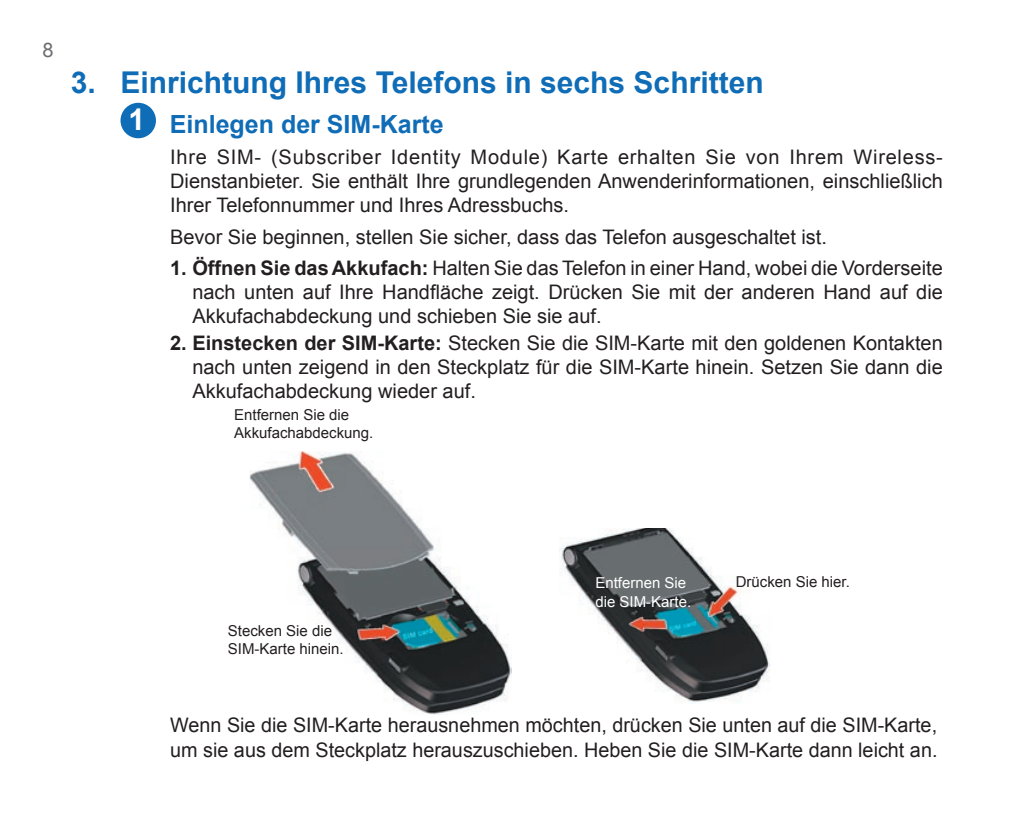
<style>
.page{position:relative;width:1028px;height:837px;background:#fff}
.page>*{position:absolute;margin:0;border:0;box-sizing:border-box;transform-origin:0 0}
.t1{font:700 30px "Arial";color:#0f6cb6}
.t2{font:700 30px "Arial";color:#fff}
.idHeading3{font:700 25px "Arial";color:#0f6cb6}
.idHeading4{font:20px/24px "Arial";color:#231f20;text-align:justify}
.idBodytext{font:20px/24px "Arial";color:#231f20;text-align:justify}
.t3{font:20px "Arial";color:#6c6d70}
.t4{font:15px/18px "Arial";color:#231f20}
.t5{font:15px/18px "Arial";color:#fff}
.s1{font-weight:700}
</style>
<div class="page">
<div style="left:120px;top:103px;width:36px;height:35px;background:#0f6cb6;border-radius:50%"></div>
<img style="left:249px;top:451px;width:263px;height:263px">
<img style="left:559px;top:528px;width:211px;height:174px">
<p class="t3" style="left:43px;top:37px;width:13px">8</p>
<p class="t1" style="left:71px;top:62px;width:694px">3. Einrichtung Ihres Telefons in sechs Schritten</p>
<p class="t2" style="left:128px;top:100px;width:18px">1</p>
<p class="idHeading3" style="left:170px;top:108px;width:275px">Einlegen der SIM-Karte</p>
<p class="idBodytext" style="left:170px;top:145px;width:774px">Ihre SIM- (Subscriber Identity Module) Karte erhalten Sie von Ihrem Wireless-Dienstanbieter. Sie enthält Ihre grundlegenden Anwenderinformationen, einschließlich Ihrer Telefonnummer und Ihres Adressbuchs.</p>
<p class="idBodytext" style="left:170px;top:225px;width:658px">Bevor Sie beginnen, stellen Sie sicher, dass das Telefon ausgeschaltet ist.</p>
<p class="idHeading4" style="left:192px;top:256px;width:752px;text-indent:-22px"><span class="s1">1. Öffnen Sie das Akkufach:</span> Halten Sie das Telefon in einer Hand, wobei die Vorderseite nach unten auf Ihre Handfläche zeigt. Drücken Sie mit der anderen Hand auf die Akkufachabdeckung und schieben Sie sie auf.</p>
<p class="idHeading4" style="left:192px;top:331px;width:752px;text-indent:-22px"><span class="s1">2. Einstecken der SIM-Karte:</span> Stecken Sie die SIM-Karte mit den goldenen Kontakten nach unten zeigend in den Steckplatz für die SIM-Karte hinein. Setzen Sie dann die Akkufachabdeckung wieder auf.</p>
<p class="t4" style="left:234px;top:406px;width:141px">Entfernen Sie die<br>Akkufachabdeckung.</p>
<p class="t4" style="left:228px;top:621px;width:117px">Stecken Sie die<br>SIM-Karte hinein.</p>
<p class="t5" style="left:595px;top:574px;width:97px">Entfernen Sie die SIM-Karte.</p>
<p class="t4" style="left:735px;top:573px;width:116px">Drücken Sie hier.</p>
<p class="idHeading4" style="left:170px;top:713px;width:769px">Wenn Sie die SIM-Karte herausnehmen möchten, drücken Sie unten auf die SIM-Karte, um sie aus dem Steckplatz herauszuschieben. Heben Sie die SIM-Karte dann leicht an.</p>
</div>
